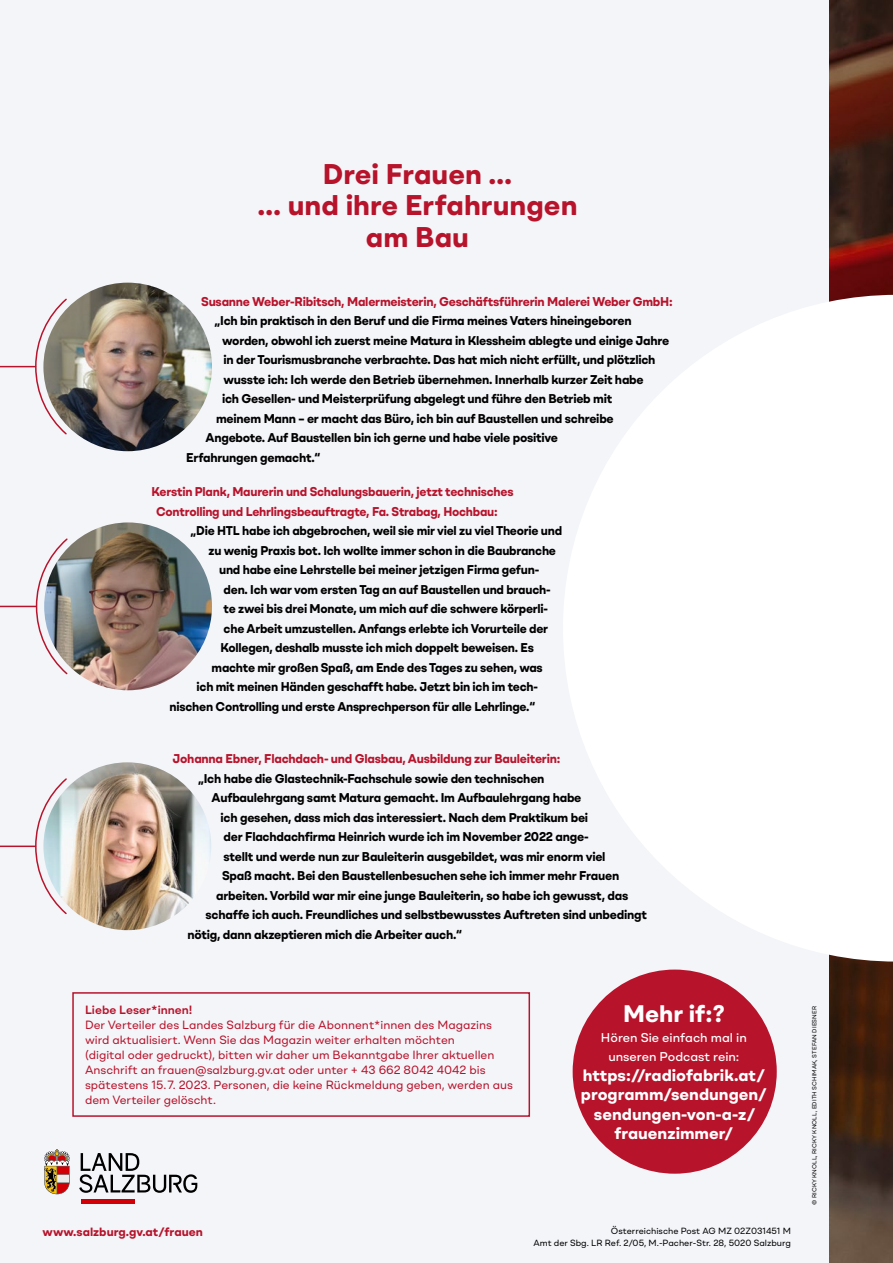
<style>
.page{position:relative;width:893px;height:1263px;background:#f4f5f9}
.page>*{position:absolute;margin:0;border:0;box-sizing:border-box;transform-origin:0 0}
.t1{font:700 28.5px/31.5px "BR Omny";color:#b7142c;text-align:center}
.t2{font:700 24px "BR Omny";color:#fff}
.t3{font:700 16.5px/19.5px "BR Omny";color:#fff;text-align:center}
.t4{font:700 12.75px "BR Omny";letter-spacing:-.02em;color:#000;scale:.96 1}
.t5{font:700 12.75px "BR Omny";letter-spacing:-.02em;color:#000;scale:.95 1}
.Kasten_LT_Fett{font:700 12.75px "BR Omny";letter-spacing:-.02em;color:#b7142c;scale:.96 1}
.Kasten_LT_Fett-2{font:700 12.75px/19.5px "BR Omny";letter-spacing:-.02em;color:#b7142c;scale:.95 1}
.t6{font:500 12.75px/19.5px "BR Omny";color:#fff;text-align:center}
.t7{font:12px/15px "BR Omny";color:#b7142c}
.www_am_Cover{font:700 12px "BR Omny";color:#b7142c}
.t8{font:9px/12px "BR Omny";color:#000;text-align:right}
.Credit{font:6px "BR Omny";letter-spacing:.01em;color:#000}
.s1{font-weight:600}
</style>
<div class="page">
<img style="left:829px;top:0;width:64px;height:1263px">
<svg style="left:564px;top:295px;width:329px;height:666px;fill:#fff"></svg>
<div style="left:573px;top:969px;width:204px;height:205px;background:#b7142c;border-radius:50%"></div>
<svg style="left:34px;top:778px;width:33px;height:137px"></svg>
<hr style="left:0;top:845px;width:36px;height:2px;background:#b7142c">
<svg style="left:35px;top:538px;width:34px;height:137px"></svg>
<hr style="left:0;top:606px;width:36px;height:1px;background:#b7142c">
<svg style="left:34px;top:298px;width:34px;height:137px"></svg>
<hr style="left:0;top:366px;width:36px;height:1px;background:#b7142c">
<img style="left:43px;top:283px;width:169px;height:168px;border-radius:84px">
<img style="left:44px;top:522px;width:168px;height:168px;border-radius:84px">
<img style="left:43px;top:762px;width:168px;height:168px;border-radius:84px">
<div style="left:72px;top:992px;width:458px;height:125px;border:2px solid #b7142c"></div>
<svg style="left:44px;top:1149px;width:26px;height:45px"></svg>
<div style="left:81px;top:1199px;width:54px;height:5px;background:#d10007"></div>
<svg style="left:79px;top:1153px;width:118px;height:40px"></svg>
<p class="t1" style="left:257px;top:157px;width:322px">Drei Frauen …<br>… und ihre Erfahrungen am Bau</p>
<p class="Kasten_LT_Fett" style="left:201px;top:293px;width:493px">Susanne Weber-Ribitsch, Malermeisterin, Geschäftsführerin Malerei Weber GmbH:</p>
<p class="t4" style="left:215px;top:312px;width:436px">„Ich bin praktisch in den Beruf und die Firma meines Vaters hineingeboren</p>
<p class="t4" style="left:222px;top:332px;width:467px">worden, obwohl ich zuerst meine Matura in Klessheim ablegte und einige Jahre</p>
<p class="t4" style="left:224px;top:351px;width:451px">in der Tourismusbranche verbrachte. Das hat mich nicht erfüllt, und plötzlich</p>
<p class="t4" style="left:224px;top:371px;width:439px">wusste ich: Ich werde den Betrieb übernehmen. Innerhalb kurzer Zeit habe</p>
<p class="t4" style="left:222px;top:390px;width:408px">ich Gesellen- und Meisterprüfung abgelegt und führe den Betrieb mit</p>
<p class="t4" style="left:216px;top:410px;width:416px">meinem Mann – er macht das Büro, ich bin auf Baustellen und schreibe</p>
<p class="t4" style="left:206px;top:429px;width:369px">Angebote. Auf Baustellen bin ich gerne und habe viele positive</p>
<p class="t4" style="left:186px;top:449px;width:141px">Erfahrungen gemacht.“</p>
<p class="Kasten_LT_Fett-2" style="left:156px;top:482px;width:378px;text-indent:-4px">Kerstin Plank, Maurerin und Schalungsbauerin, jetzt technisches<br>Controlling und Lehrlingsbeauftragte, Fa. Strabag, Hochbau:</p>
<p class="t5" style="left:191px;top:522px;width:393px">„Die HTL habe ich abgebrochen, weil sie mir viel zu viel Theorie und</p>
<p class="t5" style="left:209px;top:542px;width:367px">zu wenig Praxis bot. Ich wollte immer schon in die Baubranche</p>
<p class="t5" style="left:219px;top:561px;width:338px">und habe eine Lehrstelle bei meiner jetzigen Firma gefun-</p>
<p class="t5" style="left:224px;top:581px;width:346px">den. Ich war vom ersten Tag an auf Baustellen und brauch-</p>
<p class="t5" style="left:224px;top:600px;width:343px">te zwei bis drei Monate, um mich auf die schwere körperli-</p>
<p class="t5" style="left:224px;top:620px;width:343px">che Arbeit umzustellen. Anfangs erlebte ich Vorurteile der</p>
<p class="t5" style="left:221px;top:639px;width:331px">Kollegen, deshalb musste ich mich doppelt beweisen. Es</p>
<p class="t5" style="left:212px;top:659px;width:350px">machte mir großen Spaß, am Ende des Tages zu sehen, was</p>
<p class="t5" style="left:197px;top:678px;width:360px">ich mit meinen Händen geschafft habe. Jetzt bin ich im tech-</p>
<p class="t5" style="left:170px;top:698px;width:386px">nischen Controlling und erste Ansprechperson für alle Lehrlinge.“</p>
<p class="Kasten_LT_Fett" style="left:173px;top:750px;width:405px">Johanna Ebner, Flachdach- und Glasbau, Ausbildung zur Bauleiterin:</p>
<p class="t4" style="left:198px;top:770px;width:362px">„Ich habe die Glastechnik-Fachschule sowie den technischen</p>
<p class="t4" style="left:212px;top:789px;width:387px">Aufbaulehrgang samt Matura gemacht. Im Aufbaulehrgang habe</p>
<p class="t4" style="left:221px;top:809px;width:384px">ich gesehen, dass mich das interessiert. Nach dem Praktikum bei</p>
<p class="t4" style="left:224px;top:828px;width:381px">der Flachdachfirma Heinrich wurde ich im November 2022 ange-</p>
<p class="t4" style="left:224px;top:848px;width:399px">stellt und werde nun zur Bauleiterin ausgebildet, was mir enorm viel</p>
<p class="t4" style="left:222px;top:867px;width:415px">Spaß macht. Bei den Baustellenbesuchen sehe ich immer mehr Frauen</p>
<p class="t4" style="left:216px;top:887px;width:431px">arbeiten. Vorbild war mir eine junge Bauleiterin, so habe ich gewusst, das</p>
<p class="t4" style="left:206px;top:906px;width:461px">schaffe ich auch. Freundliches und selbstbewusstes Auftreten sind unbedingt</p>
<p class="t4" style="left:188px;top:926px;width:287px">nötig, dann akzeptieren mich die Arbeiter auch.“</p>
<p class="t7" style="left:85px;top:1002px;width:429px"><span class="s1">Liebe Leser*innen!<br></span>Der Verteiler des Landes Salzburg für die Abonnent*innen des Magazins wird aktualisiert. Wenn Sie das Magazin weiter erhalten möchten<br>(digital oder gedruckt), bitten wir daher um Bekanntgabe Ihrer aktuellen Anschrift an frauen@salzburg.gv.at oder unter + 43 662 8042 4042 bis spätestens 15.7. 2023. Personen, die keine Rückmeldung geben, werden aus dem Verteiler gelöscht.</p>
<p class="t2" style="left:623px;top:998px;width:103px">Mehr if:?</p>
<p class="t6" style="left:601px;top:1027px;width:147px">Hören Sie einfach mal in unseren Podcast rein:</p>
<p class="t3" style="left:581px;top:1065px;width:187px">https://radiofabrik.at/ programm/sendungen/ sendungen-von-a-z/ frauenzimmer/</p>
<p class="www_am_Cover" style="left:43px;top:1224px;width:162px">www.salzburg.gv.at/frauen</p>
<p class="t8" style="left:533px;top:1225px;width:259px">Österreichische Post AG MZ 02Z031451 M<br>Amt der Sbg. LR Ref. 2/05, M.-Pacher-Str. 28, 5020 Salzburg</p>
<p class="Credit" style="left:811px;top:1205px;width:200px;rotate:-90deg">© RICKY KNOLL, RICKY KNOLL, EDITH SCHIMAK, STEFAN DIESNER</p>
</div>
